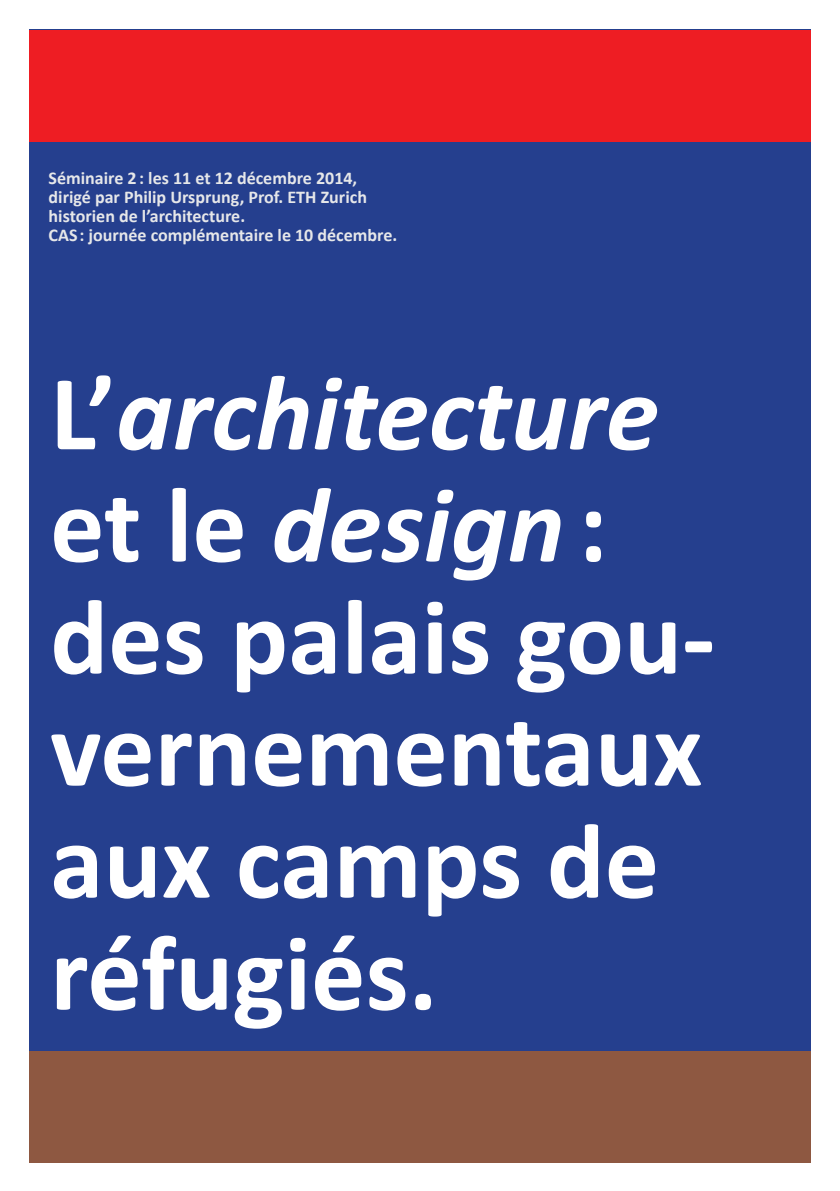
<style>
.page{position:relative;width:840px;height:1191px;background:#fff}
.page>*{position:absolute;margin:0;border:0;box-sizing:border-box;transform-origin:0 0}
.t1{font:700 108px/112px "Calibri";color:#fff}
.t2{font:italic 700 108px "Calibri";color:#fff}
.t3{font:700 18px "Calibri";color:#e6e7e9}
.s1{font-style:normal}
.s2{font-style:italic}
</style>
<div class="page">
<div style="left:29px;top:29px;width:781px;height:1133px;background:#253f8e"></div>
<div style="left:30px;top:30px;width:780px;height:111px;background:#ee1d23"></div>
<div style="left:30px;top:1050px;width:780px;height:112px;background:#8e5841"></div>
<p class="t3" style="left:49px;top:167px;width:310px">Séminaire 2 : les 11 et 12 décembre 2014,</p>
<p class="t3" style="left:49px;top:186px;width:320px">dirigé par Philip Ursprung, Prof. ETH Zurich</p>
<p class="t3" style="left:49px;top:205px;width:198px">historien de l’architecture.</p>
<p class="t3" style="left:49px;top:224px;width:350px">CAS : journée complémentaire le 10 décembre.</p>
<p class="t2" style="left:50px;top:345px;width:610px"><span class="s1">L’</span>architecture</p>
<p class="t1" style="left:50px;top:469px;width:666px">et le <span class="s2">design</span> : des palais gou&shy;vernementaux aux camps de réfugiés.</p>
</div>
